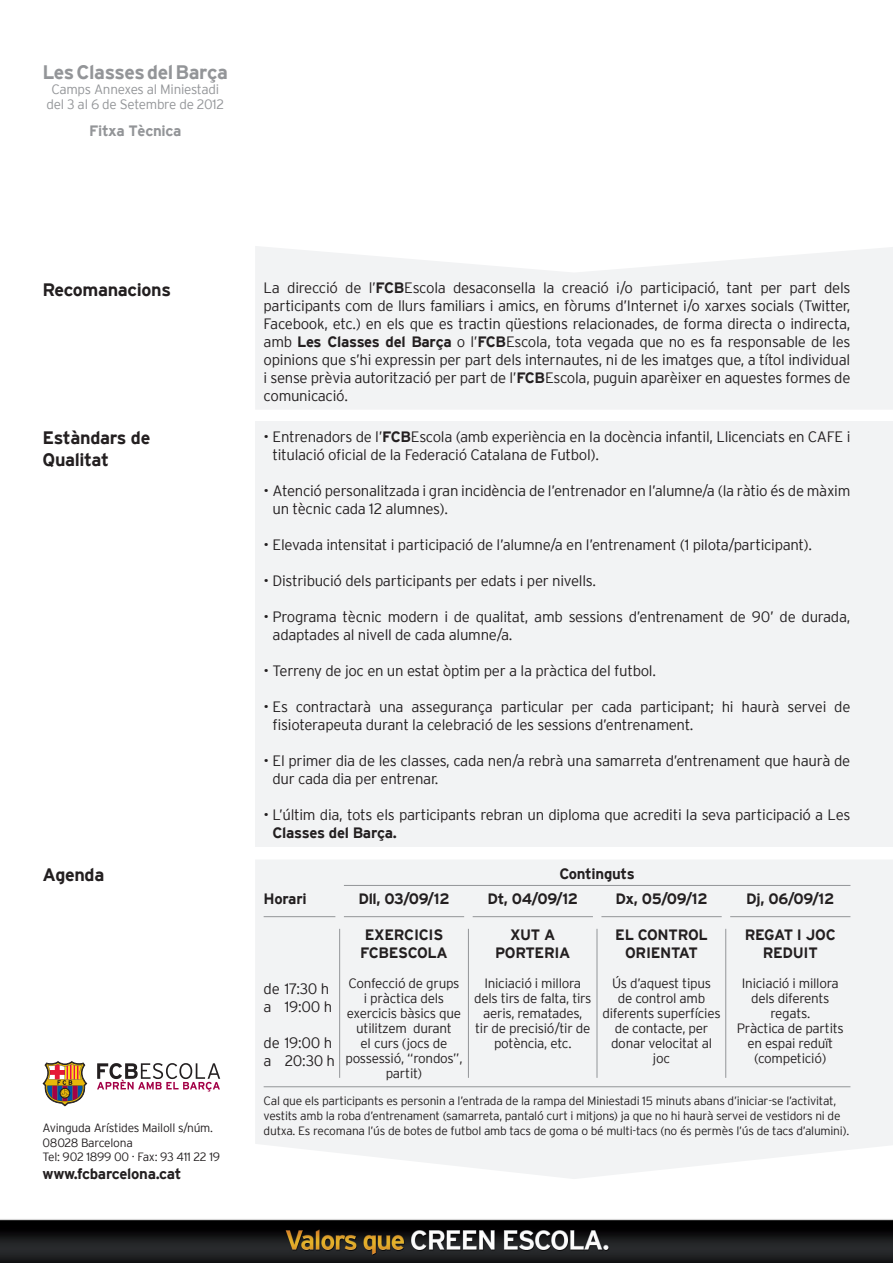
<style>
.page{position:relative;width:893px;height:1263px;background:#fff}
.page>*{position:absolute;margin:0;border:0;box-sizing:border-box;transform-origin:0 0}
.t1{font:700 19.5px "Interstate";letter-spacing:-.02em;color:#939598}
.t2{font:700 18px/21px "Interstate";letter-spacing:-.02em;color:#231f20}
.t3{font:300 15px/18px "Interstate";letter-spacing:-.02em;color:#231f20}
.t4{font:700 15px/18px "Interstate";letter-spacing:-.02em;color:#231f20;text-align:center}
.t5{font:700 15px "Interstate";letter-spacing:-.02em;color:#939598}
.t6{font:300 13.5px/15px "Interstate";letter-spacing:-.02em;color:#231f20;text-align:center}
.t7{font:300 13.5px/15px "Interstate";letter-spacing:-.02em;color:#939598;text-align:center}
.t8{font:300 12px/15px "Interstate";letter-spacing:-.02em;color:#231f20}
.s1{font-weight:700}
</style>
<div class="page">
<div style="left:255px;top:422px;width:638px;height:425px;background:#f2f3f4"></div>
<svg style="left:255px;top:246px;width:638px;height:163px;fill:#f2f3f4"></svg>
<div style="left:255px;top:860px;width:638px;height:319px;background:#f2f3f4"></div>
<hr style="left:468px;top:929px;width:1px;height:149px;background:#939598">
<hr style="left:725px;top:929px;width:1px;height:149px;background:#939598">
<hr style="left:730px;top:916px;width:120px;height:1px;background:#939598">
<hr style="left:601px;top:916px;width:121px;height:1px;background:#939598">
<hr style="left:473px;top:916px;width:120px;height:1px;background:#939598">
<hr style="left:344px;top:916px;width:120px;height:1px;background:#939598">
<hr style="left:344px;top:885px;width:506px;height:1px;background:#939598">
<hr style="left:264px;top:1086px;width:586px;height:1px;background:#939598">
<hr style="left:264px;top:916px;width:71px;height:1px;background:#939598">
<hr style="left:339px;top:929px;width:1px;height:149px;background:#939598">
<hr style="left:597px;top:929px;width:1px;height:149px;background:#939598">
<svg style="left:97px;top:1063px;width:123px;height:28px"></svg>
<svg style="left:43px;top:1061px;width:44px;height:45px"></svg>
<img style="left:0;top:1219px;width:893px;height:44px">
<h1 class="t1" style="left:43px;top:62px;width:187px">Les Classes del Barça</h1>
<p class="t7" style="left:46px;top:82px;width:179px">Camps Annexes al Miniestadi del 3 al 6 de Setembre de 2012</p>
<p class="t5" style="left:89px;top:123px;width:94px">Fitxa Tècnica</p>
<p class="t2" style="left:43px;top:279px;width:130px">Recomanacions</p>
<p class="t3" style="left:264px;top:279px;width:588px;text-align:justify">La direcció de l’<span class="s1">FCB</span>Escola desaconsella la creació i/o participació, tant per part dels participants com de llurs familiars i amics, en fòrums d’Internet i/o xarxes socials (Twitter, Facebook, etc.) en els que es tractin qüestions relacionades, de forma directa o indirecta, amb <span class="s1">Les Classes del Barça</span> o l’<span class="s1">FCB</span>Escola, tota vegada que no es fa responsable de les opinions que s’hi expressin per part dels internautes, ni de les imatges que, a títol individual i sense prèvia autorització per part de l’<span class="s1">FCB</span>Escola, puguin aparèixer en aquestes formes de comunicació.</p>
<p class="t2" style="left:43px;top:427px;width:109px">Estàndars de<br>Qualitat</p>
<p class="t3" style="left:273px;top:428px;width:579px;text-indent:-9px">• Entrenadors de l’<span class="s1">FCB</span>Escola (amb experiència en la docència infantil, Llicenciats en CAFE i titulació oficial de la Federació Catalana de Futbol).</p>
<p class="t3" style="left:273px;top:482px;width:579px;text-indent:-9px">• Atenció personalitzada i gran incidència de l’entrenador en l’alumne/a (la ràtio és de màxim un tècnic cada 12 alumnes).</p>
<p class="t3" style="left:264px;top:536px;width:550px">• Elevada intensitat i participació de l’alumne/a en l’entrenament (1 pilota/participant).</p>
<p class="t3" style="left:264px;top:572px;width:334px">• Distribució dels participants per edats i per nivells.</p>
<p class="t3" style="left:273px;top:608px;width:579px;text-indent:-9px">• Programa tècnic modern i de qualitat, amb sessions d’entrenament de 90’ de durada, adaptades al nivell de cada alumne/a.</p>
<p class="t3" style="left:264px;top:662px;width:394px">• Terreny de joc en un estat òptim per a la pràctica del futbol.</p>
<p class="t3" style="left:273px;top:698px;width:579px;text-indent:-9px">• Es contractarà una assegurança particular per cada participant; hi haurà servei de fisioterapeuta durant la celebració de les sessions d’entrenament.</p>
<p class="t3" style="left:273px;top:752px;width:579px;text-indent:-9px">• El primer dia de les classes, cada nen/a rebrà una samarreta d’entrenament que haurà de dur cada dia per entrenar.</p>
<p class="t3" style="left:264px;top:806px;width:588px">• L’últim dia, tots els participants rebran un diploma que acrediti la seva participació a Les</p>
<p class="t4" style="left:273px;top:824px;width:126px">Classes del Barça.</p>
<p class="t2" style="left:43px;top:864px;width:63px">Agenda</p>
<p class="t4" style="left:559px;top:865px;width:77px">Continguts</p>
<p class="t4" style="left:264px;top:889px;width:45px">Horari</p>
<p class="t3" style="left:264px;top:979px;width:70px">de 17:30 h a 19:00 h</p>
<p class="t3" style="left:264px;top:1033px;width:73px">de 19:00 h a 20:30 h</p>
<p class="t4" style="left:358px;top:889px;width:93px">Dll, 03/09/12</p>
<p class="t4" style="left:360px;top:925px;width:89px">EXERCICIS<br>FCBESCOLA</p>
<p class="t6" style="left:345px;top:975px;width:119px">Confecció de grups i pràctica dels exercicis bàsics que utilitzem durant<br>el curs (jocs de possessió, “rondos”, partit)</p>
<p class="t4" style="left:487px;top:889px;width:92px">Dt, 04/09/12</p>
<p class="t4" style="left:495px;top:925px;width:77px">XUT A<br>PORTERIA</p>
<p class="t6" style="left:474px;top:975px;width:119px">Iniciació i millora dels tirs de falta, tirs aeris, rematades,<br>tir de precisió/tir de potència, etc.</p>
<p class="t4" style="left:615px;top:889px;width:94px">Dx, 05/09/12</p>
<p class="t4" style="left:615px;top:925px;width:94px">EL CONTROL<br>ORIENTAT</p>
<p class="t6" style="left:602px;top:975px;width:120px">Ús d’aquest tipus<br>de control amb diferents superfícies de contacte, per donar velocitat al joc</p>
<p class="t4" style="left:746px;top:889px;width:90px">Dj, 06/09/12</p>
<p class="t4" style="left:745px;top:925px;width:92px">REGAT I JOC<br>REDUIT</p>
<p class="t6" style="left:737px;top:975px;width:108px">Iniciació i millora dels diferents regats.<br>Pràctica de partits en espai reduït (competició)</p>
<p class="t8" style="left:43px;top:1121px;width:179px;line-height:14.4px">Avinguda Arístides Mailoll s/núm.<br>08028 Barcelona<br>Tel: 902 1899 00 · Fax: 93 411 22 19</p>
<p class="t4" style="left:43px;top:1165px;width:140px">www.fcbarcelona.cat</p>
<p class="t8" style="left:264px;top:1093px;width:587px">Cal que els participants es personin a l’entrada de la rampa del Miniestadi 15 minuts abans d’iniciar-se l’activitat, vestits amb la roba d’entrenament (samarreta, pantaló curt i mitjons) ja que no hi haurà servei de vestidors ni de dutxa. Es recomana l’ús de botes de futbol amb tacs de goma o bé multi-tacs (no és permès l’ús de tacs d’alumini).</p>
</div>
